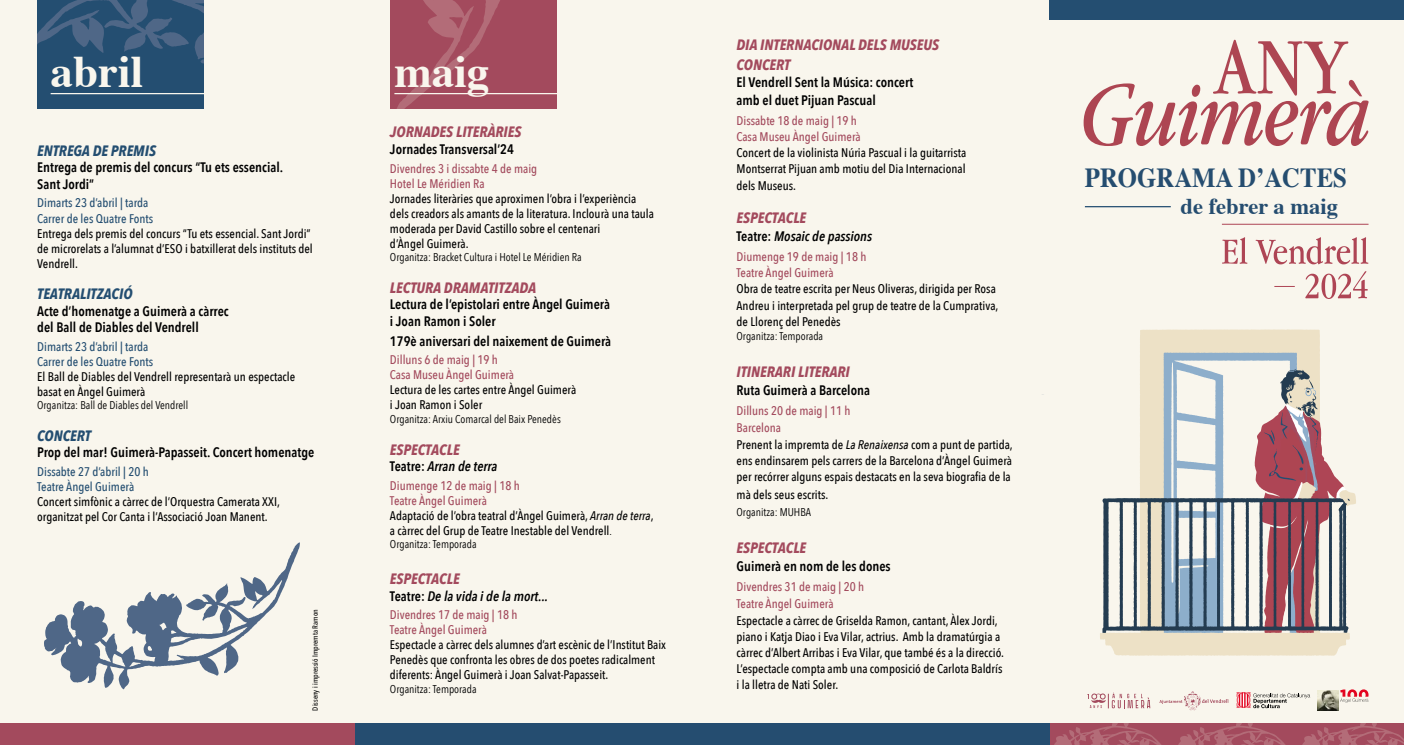
<style>
.page{position:relative;width:1404px;height:745px;background:#fff}
.page>*{position:absolute;margin:0;border:0;box-sizing:border-box;transform-origin:0 0}
.t1{font:700 45px "Times";color:#f9f6ed}
.t2{font:700 27.5px "Times";color:#254d70;scale:.9 1}
.t3{font:700 22.5px "Times";color:#254d70}
.t4{font:italic 700 15px/19.1px "Avenir Next Condensed";color:#a34a5d}
.t5{font:italic 700 15px "Avenir Next Condensed";color:#244e71}
.t6{font:600 13.75px/16.5px "Avenir Next Condensed";color:#000}
.t7{font:italic 600 13.75px "Avenir Next Condensed";color:#000}
.t8{font:500 12.5px/15px "Avenir Next Condensed";color:#000}
.t9{font:500 12.5px/15px "Avenir Next Condensed";color:#a34a5d}
.t10{font:500 12.5px/15px "Avenir Next Condensed";color:#244e71}
.t11{font:11.25px "Avenir Next Condensed";color:#000}
.t12{font:500 7.5px "Avenir Next Condensed";color:#000}
.s1{font-style:normal}
.s2{color:#a34a5d}
.s3{font-style:italic}
.s4{font-weight:400;font-size:11.25px}
</style>
<div class="page">
<div style="left:0;top:0;width:1403px;height:744px;background:#f9f6ed"></div>
<svg style="left:1083px;top:40px;width:285px;height:106px"></svg>
<svg style="left:1222px;top:237px;width:25px;height:26px"></svg>
<svg style="left:1255px;top:237px;width:113px;height:27px"></svg>
<svg style="left:1305px;top:271px;width:62px;height:28px"></svg>
<hr style="left:1221px;top:224px;width:147px;height:1px;background:#ae4555">
<svg style="left:1274px;top:286px;width:20px;height:1px"></svg>
<svg style="left:1140px;top:329px;width:179px;height:40px;background:#dddacc"></svg>
<svg style="left:1100px;top:369px;width:255px;height:286px"></svg>
<svg style="left:1236px;top:692px;width:73px;height:15px"></svg>
<svg style="left:1087px;top:692px;width:63px;height:16px"></svg>
<svg style="left:1159px;top:691px;width:69px;height:19px"></svg>
<svg style="left:1340px;top:689px;width:28px;height:13px"></svg>
<img style="left:1317px;top:690px;width:21px;height:20px">
<hr style="left:1084px;top:206px;width:86px;height:1px;background:#244e71">
<div style="left:1049px;top:0;width:354px;height:19px;background:#244e71"></div>
<svg style="left:1049px;top:723px;width:354px;height:21px;background:#a75465"></svg>
<svg style="left:390px;top:0;width:166px;height:108px;background:#a54f61"></svg>
<hr style="left:394px;top:93px;width:185px;height:1px;background:#f9f6ed">
<div style="left:37px;top:0;width:167px;height:108px;background:#244e71"></div>
<svg style="left:37px;top:0;width:167px;height:95px"></svg>
<hr style="left:51px;top:93px;width:185px;height:1px;background:#f9f6ed">
<div style="left:0;top:723px;width:354px;height:21px;background:#a34a5d"></div>
<div style="left:354px;top:723px;width:695px;height:21px;background:#254d70"></div>
<svg style="left:44px;top:542px;width:256px;height:147px"></svg>
<h1 class="t1" style="left:51px;top:29px;width:94px">abril</h1>
<p class="t5" style="left:37px;top:141px;width:120px">ENTREGA DE PREMIS</p>
<p class="t6" style="left:37px;top:159px;width:247px">Entrega de premis del concurs “Tu ets essencial.<br>Sant Jordi”</p>
<p class="t10" style="left:37px;top:195px;width:117px">Dimarts 23 d’abril | tarda<br>Carrer de les Quatre Fonts</p>
<p class="t8" style="left:37px;top:225px;width:277px">Entrega dels premis del concurs “Tu ets essencial. Sant Jordi” de microrelats a l’alumnat d’ESO i batxillerat dels instituts del<br>Vendrell.</p>
<p class="t5" style="left:37px;top:284px;width:97px">TEATRALITZACIÓ</p>
<p class="t6" style="left:37px;top:302px;width:193px">Acte d’homenatge a Guimerà a càrrec del Ball de Diables del Vendrell</p>
<p class="t10" style="left:37px;top:338px;width:117px">Dimarts 23 d’abril | tarda<br>Carrer de les Quatre Fonts</p>
<p class="t8" style="left:37px;top:368px;width:259px">El Ball de Diables del Vendrell representarà un espectacle basat en Àngel Guimerà</p>
<p class="t11" style="left:37px;top:395px;width:152px">Organitza: Ball de Diables del Vendrell</p>
<p class="t5" style="left:37px;top:426px;width:55px">CONCERT</p>
<p class="t6" style="left:37px;top:443px;width:278px">Prop del mar! Guimerà-Papasseit. Concert homenatge</p>
<p class="t10" style="left:37px;top:463px;width:113px">Dissabte 27 d’abril | 20 h<br>Teatre Àngel Guimerà</p>
<p class="t8" style="left:37px;top:493px;width:244px">Concert simfònic a càrrec de l’Orquestra Camerata XXI, organitzat pel Cor Canta i l’Associació Joan Manent.</p>
<p class="t12" style="left:310px;top:710px;width:103px;rotate:-90deg">Disseny i impressió Impremta Ramon</p>
<h1 class="t1" style="left:394px;top:29px;width:96px">maig</h1>
<p class="t4" style="left:390px;top:122px;width:133px">JORNADES LITERÀRIES</p>
<p class="t6" style="left:390px;top:140px;width:126px">Jornades Transversal’24</p>
<p class="t9" style="left:390px;top:160px;width:149px">Divendres 3 i dissabte 4 de maig<br>Hotel Le Méridien Ra</p>
<p class="t8" style="left:390px;top:190px;width:265px">Jornades literàries que aproximen l’obra i l’experiència dels creadors als amants de la literatura. Inclourà una taula moderada per David Castillo sobre el centenari<br>d’Àngel Guimerà.</p>
<p class="t11" style="left:390px;top:247px;width:193px">Organitza: Bracket Cultura i Hotel Le Méridien Ra</p>
<p class="t4" style="left:390px;top:277px;width:148px">LECTURA DRAMATITZADA</p>
<p class="t6" style="left:390px;top:295px;width:221px">Lectura de l’epistolari entre Àngel Guimerà i Joan Ramon i Soler</p>
<p class="t6" style="left:390px;top:332px;width:223px">179è aniversari del naixement de Guimerà</p>
<p class="t9" style="left:390px;top:352px;width:126px">Dilluns 6 de maig | 19 h<br>Casa Museu Àngel Guimerà</p>
<p class="t8" style="left:390px;top:382px;width:188px">Lectura de les cartes entre Àngel Guimerà i Joan Ramon i Soler</p>
<p class="t11" style="left:390px;top:409px;width:172px">Organitza: Arxiu Comarcal del Baix Penedès</p>
<p class="t4" style="left:390px;top:439px;width:71px">ESPECTACLE</p>
<p class="t7" style="left:390px;top:457px;width:109px"><span class="s1">Teatre:</span> Arran de terra</p>
<p class="t8" style="left:390px;top:477px;width:265px"><span class="s2">Diumenge 12 de maig | 18 h<br>Teatre Àngel Guimerà<br></span>Adaptació de l’obra teatral d’Àngel Guimerà, <span class="s3">Arran de terra</span>, a càrrec del Grup de Teatre Inestable del Vendrell<span class="s4">.</span></p>
<p class="t11" style="left:390px;top:534px;width:88px">Organitza: Temporada</p>
<p class="t4" style="left:390px;top:569px;width:71px">ESPECTACLE</p>
<p class="t7" style="left:390px;top:587px;width:160px"><span class="s1">Teatre:</span> De la vida i de la mort...</p>
<p class="t9" style="left:390px;top:607px;width:129px">Divendres 17 de maig | 18 h<br>Teatre Àngel Guimerà</p>
<p class="t8" style="left:390px;top:637px;width:277px">Espectacle a càrrec dels alumnes d’art escènic de l’Institut Baix<br>Penedès que confronta les obres de dos poetes radicalment diferents: Àngel Guimerà i Joan Salvat-Papasseit.</p>
<p class="t11" style="left:390px;top:678px;width:88px">Organitza: Temporada</p>
<p class="t4" style="left:736px;top:36px;width:204px">DIA INTERNACIONAL DELS MUSEUS<br>CONCERT</p>
<p class="t6" style="left:736px;top:73px;width:178px;line-height:17.6px">El Vendrell Sent la Música: concert amb el duet Pijuan Pascual</p>
<p class="t9" style="left:736px;top:112px;width:126px;line-height:16.1px">Dissabte 18 de maig | 19 h<br>Casa Museu Àngel Guimerà</p>
<p class="t8" style="left:736px;top:145px;width:231px;line-height:16.1px;text-align:justify">Concert de la violinista Núria Pascual i la guitarrista Montserrat Pijuan amb motiu del Dia Internacional dels Museus.</p>
<p class="t4" style="left:736px;top:208px;width:71px">ESPECTACLE</p>
<p class="t7" style="left:736px;top:228px;width:137px"><span class="s1">Teatre:</span> Mosaic de passions</p>
<p class="t9" style="left:736px;top:248px;width:131px;line-height:16.1px">Diumenge 19 de maig | 18 h<br>Teatre Àngel Guimerà</p>
<p class="t8" style="left:736px;top:281px;width:263px;line-height:16.1px">Obra de teatre escrita per Neus Oliveras, dirigida per Rosa<br>Andreu i interpretada pel grup de teatre de la Cumprativa, de Llorenç del Penedès</p>
<p class="t11" style="left:736px;top:326px;width:88px">Organitza: Temporada</p>
<p class="t4" style="left:736px;top:362px;width:115px">ITINERARI LITERARI</p>
<p class="t6" style="left:736px;top:381px;width:135px">Ruta Guimerà a Barcelona</p>
<p class="t9" style="left:736px;top:401px;width:115px;line-height:17.6px">Dilluns 20 de maig | 11 h<br>Barcelona</p>
<p class="t8" style="left:736px;top:436px;width:278px;line-height:16.1px;text-align:justify">Prenent la impremta de <span class="s3">La Renaixensa</span> com a punt de partida, ens endinsarem pels carrers de la Barcelona d’Àngel Guimerà per recórrer alguns espais destacats en la seva biografia de la</p>
<p class="t8" style="left:736px;top:486px;width:93px">mà dels seus escrits.</p>
<p class="t11" style="left:736px;top:502px;width:76px">Organitza: MUHBA</p>
<p class="t4" style="left:736px;top:538px;width:71px">ESPECTACLE</p>
<p class="t6" style="left:736px;top:557px;width:156px">Guimerà en nom de les dones</p>
<p class="t9" style="left:736px;top:577px;width:129px;line-height:17.6px">Divendres 31 de maig | 20 h<br>Teatre Àngel Guimerà</p>
<p class="t8" style="left:736px;top:611px;width:269px;line-height:16.1px">Espectacle a càrrec de Griselda Ramon, cantant, Àlex Jordi, piano i Katja Diao i Eva Vilar, actrius. Amb la dramatúrgia a càrrec d’Albert Arribas i Eva Vilar, que també és a la direcció.<br>L’espectacle compta amb una composició de Carlota Baldrís i la lletra de Nati Soler.</p>
<h2 class="t2" style="left:1084px;top:151px;width:293px">PROGRAMA D’ACTES</h2>
<h3 class="t3" style="left:1180px;top:185px;width:159px">de febrer a maig</h3>
</div>
